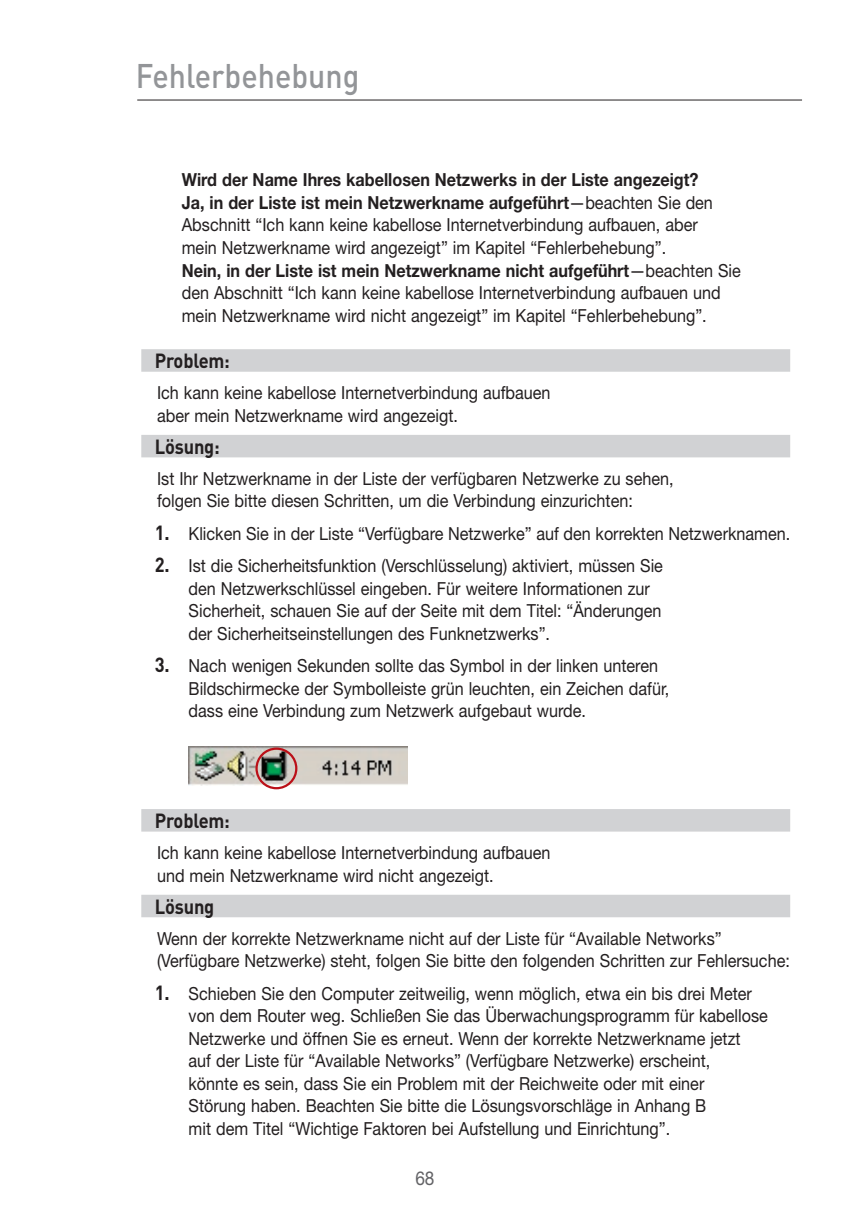
<style>
.page{position:relative;width:851px;height:1216px;background:#fff}
.page>*{position:absolute;margin:0;border:0;box-sizing:border-box;transform-origin:0 0}
.t1{font:500 33.75px "DIN";color:#939598;scale:.9 1}
.t2{font:700 20.25px "DIN";letter-spacing:-.01em;color:#231f20;scale:.9 1}
.t3{font:19.12px "Helvetica Neue";color:#636366;scale:.9 1}
.t4{font:18px/22.5px "Helvetica Neue";color:#231f20;scale:.9 1}
.s1{font-weight:700}
.s2{font-family:"DIN";font-weight:700;font-size:20.25px}
</style>
<div class="page">
<hr style="left:137px;top:100px;width:665px;height:1px;background:#231f20">
<div style="left:141px;top:349px;width:649px;height:22px;background:#d1d2d4"></div>
<div style="left:141px;top:435px;width:649px;height:22px;background:#d1d2d4"></div>
<div style="left:141px;top:808px;width:649px;height:23px;background:#d1d2d4"></div>
<div style="left:141px;top:894px;width:649px;height:23px;background:#d1d2d4"></div>
<img style="left:188px;top:746px;width:219px;height:39px">
<div style="left:255px;top:747px;width:42px;height:42px;border:2px solid #bb1018;border-radius:50%"></div>
<h1 class="t1" style="left:136px;top:54px;width:250px">Fehlerbehebung</h1>
<p class="t4" style="left:182px;top:168px;width:622px"><span class="s1">Wird der Name Ihres kabellosen Netzwerks in der Liste angezeigt?<br>Ja, in der Liste ist mein Netzwerkname aufgeführt</span>—beachten Sie den Abschnitt “Ich kann keine kabellose Internetverbindung aufbauen, aber<br>mein Netzwerkname wird angezeigt” im Kapitel “Fehlerbehebung”.<br><span class="s1">Nein, in der Liste ist mein Netzwerkname nicht aufgeführt</span>—beachten Sie den Abschnitt “Ich kann keine kabellose Internetverbindung aufbauen und mein Netzwerkname wird nicht angezeigt” im Kapitel “Fehlerbehebung”.</p>
<p class="t2" style="left:155px;top:348px;width:85px">Problem:</p>
<p class="t4" style="left:157px;top:381px;width:438px">Ich kann keine kabellose Internetverbindung aufbauen aber mein Netzwerkname wird angezeigt.</p>
<p class="t2" style="left:155px;top:433px;width:74px">Lösung:</p>
<p class="t4" style="left:157px;top:466px;width:575px">Ist Ihr Netzwerkname in der Liste der verfügbaren Netzwerke zu sehen, folgen Sie bitte diesen Schritten, um die Verbindung einzurichten:</p>
<p class="t4" style="left:155px;top:521px;width:707px"><span class="s2">1.</span> Klicken Sie in der Liste “Verfügbare Netzwerke” auf den korrekten Netzwerknamen.</p>
<p class="t4" style="left:188px;top:554px;width:528px;text-indent:-34px"><span class="s2">2.</span> Ist die Sicherheitsfunktion (Verschlüsselung) aktiviert, müssen Sie den Netzwerkschlüssel eingeben. Für weitere Informationen zur Sicherheit, schauen Sie auf der Seite mit dem Titel: “Änderungen der Sicherheitseinstellungen des Funknetzwerks”.</p>
<p class="t4" style="left:188px;top:654px;width:535px;text-indent:-34px"><span class="s2">3.</span> Nach wenigen Sekunden sollte das Symbol in der linken unteren<br>Bildschirmecke der Symbolleiste grün leuchten, ein Zeichen dafür, dass eine Verbindung zum Netzwerk aufgebaut wurde.</p>
<p class="t2" style="left:155px;top:807px;width:85px">Problem:</p>
<p class="t4" style="left:157px;top:840px;width:438px">Ich kann keine kabellose Internetverbindung aufbauen und mein Netzwerkname wird nicht angezeigt.</p>
<p class="t2" style="left:155px;top:893px;width:68px">Lösung</p>
<p class="t4" style="left:157px;top:926px;width:704px">Wenn der korrekte Netzwerkname nicht auf der Liste für “Available Networks” (Verfügbare Netzwerke) steht, folgen Sie bitte den folgenden Schritten zur Fehlersuche:</p>
<p class="t4" style="left:188px;top:981px;width:645px;text-indent:-34px"><span class="s2">1.</span> Schieben Sie den Computer zeitweilig, wenn möglich, etwa ein bis drei Meter von dem Router weg. Schließen Sie das Überwachungsprogramm für kabellose Netzwerke und öffnen Sie es erneut. Wenn der korrekte Netzwerkname jetzt<br>auf der Liste für “Available Networks” (Verfügbare Netzwerke) erscheint,<br>könnte es sein, dass Sie ein Problem mit der Reichweite oder mit einer<br>Störung haben. Beachten Sie bitte die Lösungsvorschläge in Anhang B<br>mit dem Titel “Wichtige Faktoren bei Aufstellung und Einrichtung”.</p>
<p class="t3" style="left:415px;top:1166px;width:23px">68</p>
</div>
